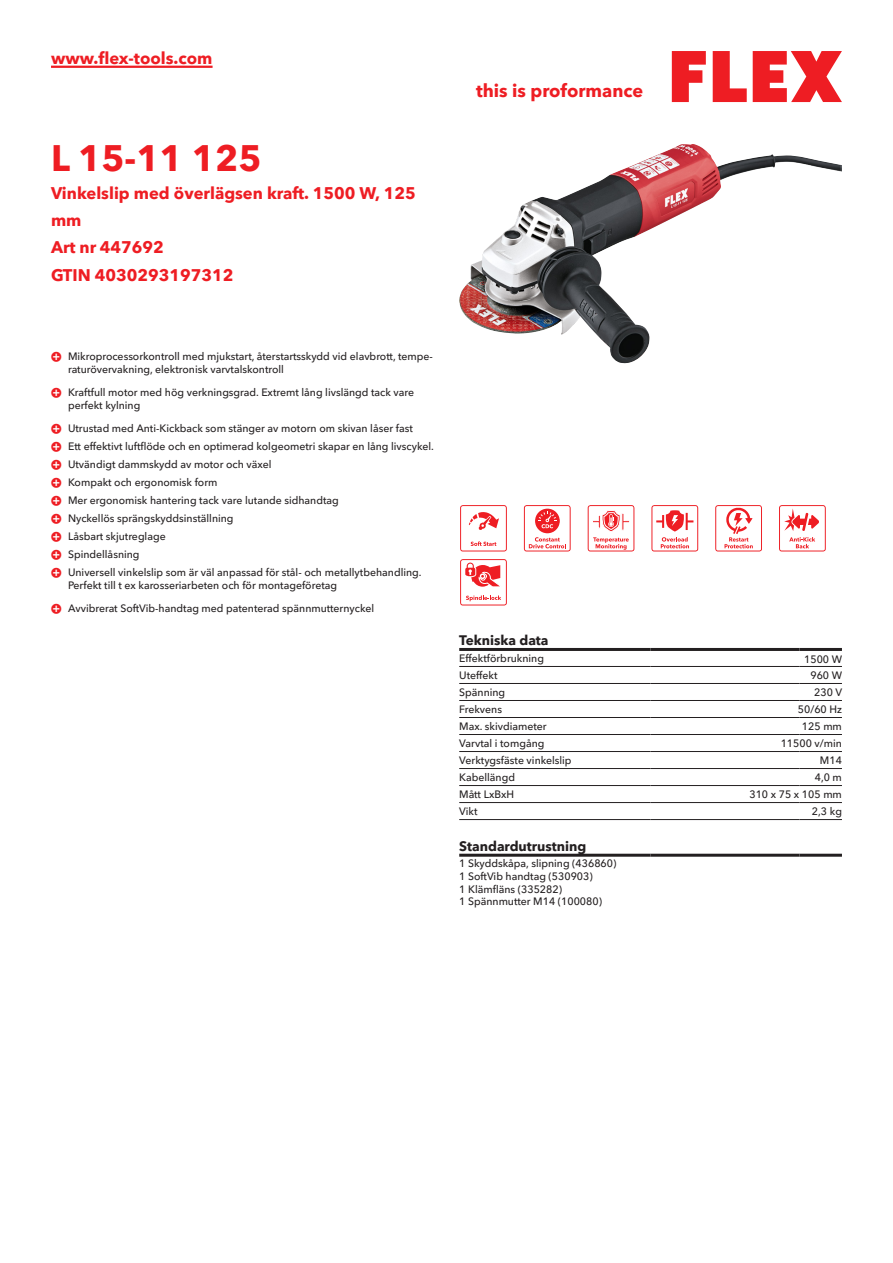
<style>
.page{position:relative;width:893px;height:1263px;background:#fff}
.page>*{position:absolute;margin:0;border:0;box-sizing:border-box;transform-origin:0 0}
.CB_AF_Product-name{font:700 36px "Avenir Next W1 G";color:#ee1d23}
.t1{font:700 18px "Avenir Next W1 G";color:#ee1d23}
.CB_AF_Product-short{font:700 16.5px/27px "Avenir Next W1 G";color:#ee1d23}
.CB_AF_Order-number{font:700 16.5px "Avenir Next W1 G";color:#ee1d23}
.CB_AF_Table-headline{font:700 13.5px "Avenir Next W1 G";color:#231f20}
.CB_AF_Table-specific{font:500 10.5px/12.6px "Avenir Next W1 G";color:#231f20}
</style>
<div class="page">
<svg style="left:672px;top:51px;width:34px;height:51px"></svg>
<svg style="left:713px;top:51px;width:34px;height:51px"></svg>
<svg style="left:753px;top:51px;width:89px;height:51px"></svg>
<hr style="left:51px;top:66px;width:162px;height:2px;background:#ee1d23">
<img style="left:459px;top:144px;width:383px;height:220px">
<hr style="left:459px;top:666px;width:192px;height:1px;background:#231f20">
<hr style="left:651px;top:666px;width:148px;height:1px;background:#231f20">
<hr style="left:799px;top:666px;width:43px;height:1px;background:#231f20">
<hr style="left:459px;top:683px;width:192px;height:1px;background:#231f20">
<hr style="left:651px;top:683px;width:148px;height:1px;background:#231f20">
<hr style="left:799px;top:683px;width:43px;height:1px;background:#231f20">
<hr style="left:459px;top:700px;width:192px;height:1px;background:#231f20">
<hr style="left:651px;top:700px;width:148px;height:1px;background:#231f20">
<hr style="left:799px;top:700px;width:43px;height:1px;background:#231f20">
<hr style="left:459px;top:717px;width:192px;height:1px;background:#231f20">
<hr style="left:651px;top:717px;width:148px;height:1px;background:#231f20">
<hr style="left:799px;top:717px;width:43px;height:1px;background:#231f20">
<hr style="left:459px;top:734px;width:192px;height:1px;background:#231f20">
<hr style="left:651px;top:734px;width:148px;height:1px;background:#231f20">
<hr style="left:799px;top:734px;width:43px;height:1px;background:#231f20">
<hr style="left:459px;top:751px;width:192px;height:1px;background:#231f20">
<hr style="left:651px;top:751px;width:148px;height:1px;background:#231f20">
<hr style="left:799px;top:751px;width:43px;height:1px;background:#231f20">
<hr style="left:459px;top:768px;width:192px;height:1px;background:#231f20">
<hr style="left:651px;top:768px;width:148px;height:1px;background:#231f20">
<hr style="left:799px;top:768px;width:43px;height:1px;background:#231f20">
<hr style="left:459px;top:785px;width:192px;height:1px;background:#231f20">
<hr style="left:651px;top:785px;width:148px;height:1px;background:#231f20">
<hr style="left:799px;top:785px;width:43px;height:1px;background:#231f20">
<hr style="left:459px;top:802px;width:192px;height:1px;background:#231f20">
<hr style="left:651px;top:802px;width:148px;height:1px;background:#231f20">
<hr style="left:799px;top:802px;width:43px;height:1px;background:#231f20">
<hr style="left:459px;top:819px;width:192px;height:1px;background:#231f20">
<hr style="left:651px;top:819px;width:148px;height:1px;background:#231f20">
<hr style="left:799px;top:819px;width:43px;height:1px;background:#231f20">
<hr style="left:459px;top:648px;width:192px;height:3px;background:#231f20">
<hr style="left:651px;top:648px;width:148px;height:3px;background:#231f20">
<hr style="left:799px;top:648px;width:43px;height:3px;background:#231f20">
<hr style="left:459px;top:854px;width:192px;height:3px;background:#231f20">
<hr style="left:651px;top:854px;width:148px;height:3px;background:#231f20">
<hr style="left:799px;top:854px;width:43px;height:3px;background:#231f20">
<svg style="left:460px;top:505px;width:47px;height:46px"></svg>
<svg style="left:524px;top:505px;width:47px;height:46px"></svg>
<svg style="left:588px;top:505px;width:46px;height:46px"></svg>
<svg style="left:651px;top:505px;width:47px;height:46px"></svg>
<svg style="left:715px;top:505px;width:47px;height:46px"></svg>
<svg style="left:779px;top:505px;width:47px;height:46px"></svg>
<svg style="left:460px;top:559px;width:47px;height:46px"></svg>
<h3 class="CB_AF_Product-short" style="left:51px;top:43px;width:163px">www.flex-tools.com</h3>
<p class="CB_AF_Product-name" style="left:51px;top:130px;width:212px">L 15-11 125</p>
<p class="CB_AF_Product-short" style="left:51px;top:178px;width:366px">Vinkelslip med överlägsen kraft. 1500 W, 125 mm</p>
<p class="CB_AF_Order-number" style="left:51px;top:234px;width:114px">Art nr 447692</p>
<p class="CB_AF_Order-number" style="left:51px;top:262px;width:184px">GTIN 4030293197312</p>
<h2 class="t1" style="left:476px;top:77px;width:169px">this is proformance</h2>
<p class="CB_AF_Table-specific" style="left:68px;top:349px;width:366px">Mikroprocessorkontroll med mjukstart, återstartsskydd vid elavbrott, tempe&shy;raturövervakning, elektronisk varvtalskontroll</p>
<p class="CB_AF_Table-specific" style="left:68px;top:385px;width:348px">Kraftfull motor med hög verkningsgrad. Extremt lång livslängd tack vare perfekt kylning</p>
<p class="CB_AF_Table-specific" style="left:68px;top:421px;width:346px">Utrustad med Anti-Kickback som stänger av motorn om skivan låser fast</p>
<p class="CB_AF_Table-specific" style="left:68px;top:439px;width:367px">Ett effektivt luftflöde och en optimerad kolgeometri skapar en lång livscykel.</p>
<p class="CB_AF_Table-specific" style="left:68px;top:457px;width:205px">Utvändigt dammskydd av motor och växel</p>
<p class="CB_AF_Table-specific" style="left:68px;top:475px;width:151px">Kompakt och ergonomisk form</p>
<p class="CB_AF_Table-specific" style="left:68px;top:493px;width:272px">Mer ergonomisk hantering tack vare lutande sidhandtag</p>
<p class="CB_AF_Table-specific" style="left:68px;top:511px;width:167px">Nyckellös sprängskyddsinställning</p>
<p class="CB_AF_Table-specific" style="left:68px;top:529px;width:99px">Låsbart skjutreglage</p>
<p class="CB_AF_Table-specific" style="left:68px;top:547px;width:73px">Spindellåsning</p>
<p class="CB_AF_Table-specific" style="left:68px;top:565px;width:355px">Universell vinkelslip som är väl anpassad för stål- och metallytbehandling.<br>Perfekt till t ex karosseriarbeten och för montageföretag</p>
<p class="CB_AF_Table-specific" style="left:68px;top:601px;width:308px">Avvibrerat SoftVib-handtag med patenterad spännmutternyckel</p>
<p class="CB_AF_Table-headline" style="left:459px;top:630px;width:91px">Tekniska data</p>
<p class="CB_AF_Table-specific" style="left:459px;top:651px;width:86px">Effektförbrukning</p>
<p class="CB_AF_Table-specific" style="left:804px;top:652px;width:39px">1500 W</p>
<p class="CB_AF_Table-specific" style="left:459px;top:668px;width:40px">Uteffekt</p>
<p class="CB_AF_Table-specific" style="left:810px;top:668px;width:33px">960 W</p>
<p class="CB_AF_Table-specific" style="left:459px;top:685px;width:48px">Spänning</p>
<p class="CB_AF_Table-specific" style="left:814px;top:685px;width:29px">230 V</p>
<p class="CB_AF_Table-specific" style="left:459px;top:702px;width:44px">Frekvens</p>
<p class="CB_AF_Table-specific" style="left:798px;top:702px;width:46px">50/60 Hz</p>
<p class="CB_AF_Table-specific" style="left:459px;top:719px;width:89px">Max. skivdiameter</p>
<p class="CB_AF_Table-specific" style="left:802px;top:719px;width:41px">125 mm</p>
<p class="CB_AF_Table-specific" style="left:459px;top:736px;width:87px">Varvtal i tomgång</p>
<p class="CB_AF_Table-specific" style="left:781px;top:736px;width:63px">11500 v/min</p>
<p class="CB_AF_Table-specific" style="left:459px;top:753px;width:114px">Verktygsfäste vinkelslip</p>
<p class="CB_AF_Table-specific" style="left:820px;top:753px;width:23px">M14</p>
<p class="CB_AF_Table-specific" style="left:459px;top:770px;width:57px">Kabellängd</p>
<p class="CB_AF_Table-specific" style="left:815px;top:770px;width:29px">4,0 m</p>
<p class="CB_AF_Table-specific" style="left:459px;top:787px;width:56px">Mått LxBxH</p>
<p class="CB_AF_Table-specific" style="left:749px;top:787px;width:94px">310 x 75 x 105 mm</p>
<p class="CB_AF_Table-specific" style="left:459px;top:804px;width:20px">Vikt</p>
<p class="CB_AF_Table-specific" style="left:812px;top:804px;width:32px">2,3 kg</p>
<p class="CB_AF_Table-headline" style="left:459px;top:835px;width:129px">Standardutrustning</p>
<p class="CB_AF_Table-specific" style="left:459px;top:856px;width:159px">1 Skyddskåpa, slipning (436860)<br>1 SoftVib handtag (530903)<br>1 Klämfläns (335282)<br>1 Spännmutter M14 (100080)</p>
</div>
